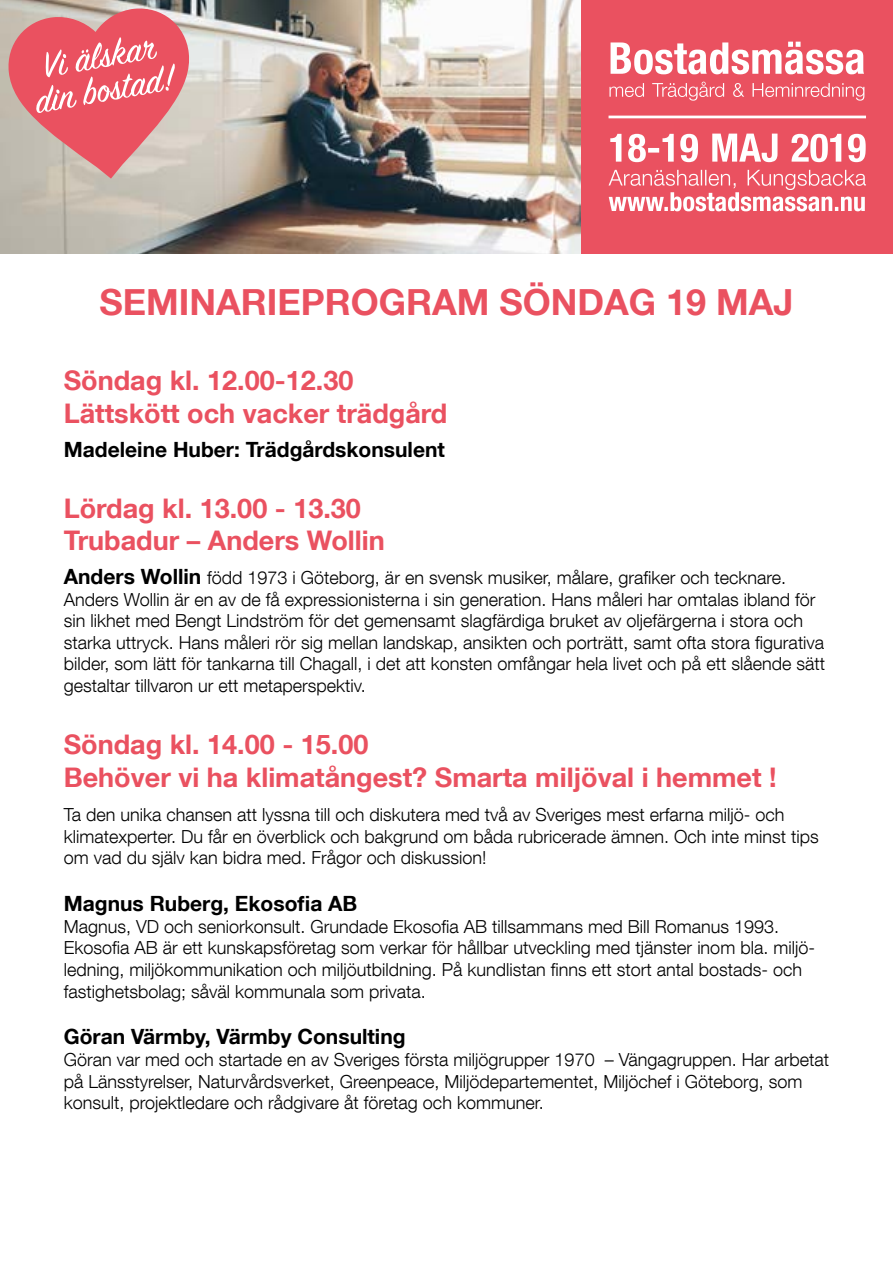
<style>
.page{position:relative;width:893px;height:1263px;background:#fff}
.page>*{position:absolute;margin:0;border:0;box-sizing:border-box;transform-origin:0 0}
.t1{font:700 36px "Helvetica Neue LT Com";color:#ea5160}
.t2{font:700 27px/32.4px "Helvetica Neue LT Com";color:#ea5160}
.t3{font:700 21px "Helvetica Neue LT Com";color:#000}
.t4{font:300 18px/21.6px "Helvetica Neue LT Com";color:#000}
.s1{font-weight:700;font-size:21px}
</style>
<div class="page">
<img style="left:0;top:0;width:582px;height:253px">
<svg style="left:6px;top:6px;width:186px;height:173px;background:#df8489"></svg>
<div style="left:582px;top:0;width:311px;height:253px;background:#ea5160"></div>
<svg style="left:609px;top:82px;width:255px;height:19px"></svg>
<svg style="left:611px;top:42px;width:253px;height:32px"></svg>
<svg style="left:610px;top:134px;width:256px;height:28px"></svg>
<svg style="left:608px;top:170px;width:258px;height:41px"></svg>
<hr style="left:608px;top:116px;width:258px;height:2px;background:#fff">
<h1 class="t1" style="left:99px;top:279px;width:695px">SEMINARIEPROGRAM SÖNDAG 19 MAJ</h1>
<h2 class="t2" style="left:64px;top:364px;width:385px">Söndag kl. 12.00-12.30<br>Lättskött och vacker trädgård</h2>
<p class="t3" style="left:64px;top:436px;width:383px">Madeleine Huber: Trädgårdskonsulent</p>
<h2 class="t2" style="left:64px;top:491px;width:322px">Lördag kl. 13.00 - 13.30<br>Trubadur – Anders Wollin</h2>
<p class="t4" style="left:64px;top:566px;width:763px"><span class="s1">Anders Wollin</span> född 1973 i Göteborg, är en svensk musiker, målare, grafiker och tecknare.<br>Anders Wollin är en av de få expressionisterna i sin generation. Hans måleri har omtalas ibland för sin likhet med Bengt Lindström för det gemensamt slagfärdiga bruket av oljefärgerna i stora och starka uttryck. Hans måleri rör sig mellan landskap, ansikten och porträtt, samt ofta stora figurativa bilder, som lätt för tankarna till Chagall, i det att konsten omfångar hela livet och på ett slående sätt gestaltar tillvaron ur ett metaperspektiv.</p>
<h2 class="t2" style="left:64px;top:728px;width:714px">Söndag kl. 14.00 - 15.00<br>Behöver vi ha klimatångest? Smarta miljöval i hemmet !</h2>
<p class="t4" style="left:64px;top:804px;width:756px">Ta den unika chansen att lyssna till och diskutera med två av Sveriges mest erfarna miljö- och klimatexperter. Du får en överblick och bakgrund om båda rubricerade ämnen. Och inte minst tips om vad du själv kan bidra med. Frågor och diskussion!</p>
<p class="t3" style="left:64px;top:890px;width:295px">Magnus Ruberg, Ekosofia AB</p>
<p class="t4" style="left:64px;top:915px;width:753px">Magnus, VD och seniorkonsult. Grundade Ekosofia AB tillsammans med Bill Romanus 1993.<br>Ekosofia AB är ett kunskapsföretag som verkar för hållbar utveckling med tjänster inom bla. miljö&shy;ledning, miljökommunikation och miljöutbildning. På kundlistan finns ett stort antal bostads- och fastighetsbolag; såväl kommunala som privata.</p>
<p class="t3" style="left:64px;top:1024px;width:343px">Göran Värmby, Värmby Consulting</p>
<p class="t4" style="left:64px;top:1048px;width:767px">Göran var med och startade en av Sveriges första miljögrupper 1970 – Vängagruppen. Har arbetat på Länsstyrelser, Naturvårdsverket, Greenpeace, Miljödepartementet, Miljöchef i Göteborg, som konsult, projektledare och rådgivare åt företag och kommuner.</p>
</div>
